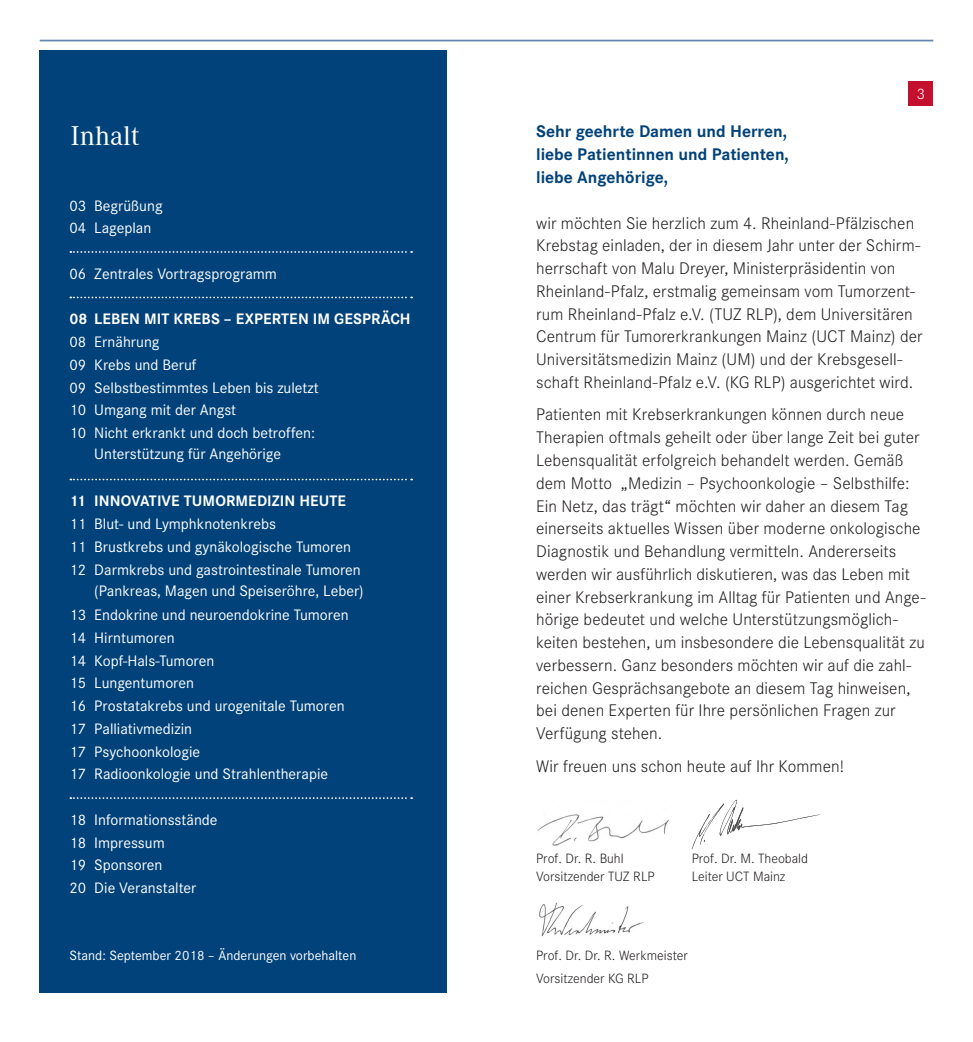
<style>
.page{position:relative;width:973px;height:1042px;background:#fff}
.page>*{position:absolute;margin:0;border:0;box-sizing:border-box;transform-origin:0 0}
.t1{font:28px "Corporate A";color:#fff}
.t2{font:300 17.5px/22.8px "Corporate S";letter-spacing:.005em;color:#231f20}
.t3{font:700 17.5px/22.8px "Corporate S";color:#004279;text-align:justify}
.t4{font:15.75px/22.8px "Corporate S";color:#fff}
.t5{font:700 15.75px "Corporate S";letter-spacing:.005em;color:#fff}
.t6{font:300 15.75px "Corporate S";color:#fff}
.t7{font:300 14px/17.5px "Corporate S";color:#231f20}
.t8{font:14px "Corporate S";color:#fff}
</style>
<div class="page">
<div style="left:908px;top:81px;width:25px;height:24px;background:#c3102e"></div>
<hr style="left:40px;top:40px;width:893px;height:1px;background:#6388b0">
<div style="left:40px;top:50px;width:406px;height:942px;background:#004279"></div>
<img style="left:537px;top:814px;width:132px;height:32px">
<svg style="left:691px;top:800px;width:128px;height:49px"></svg>
<img style="left:539px;top:902px;width:105px;height:34px">
<svg style="left:70px;top:251px;width:342px;height:2px"></svg>
<svg style="left:70px;top:297px;width:342px;height:1px"></svg>
<svg style="left:70px;top:479px;width:342px;height:1px"></svg>
<svg style="left:70px;top:797px;width:342px;height:2px"></svg>
<h1 class="t1" style="left:71px;top:117px;width:70px">Inhalt</h1>
<p class="t4" style="left:69px;top:194px;width:95px">03 Begrüßung<br>04 Lageplan</p>
<p class="t4" style="left:69px;top:262px;width:209px">06 Zentrales Vortragsprogramm</p>
<p class="t5" style="left:69px;top:310px;width:342px">08 LEBEN MIT KREBS – EXPERTEN IM GESPRÄCH</p>
<p class="t4" style="left:69px;top:330px;width:250px">08 Ernährung<br>09 Krebs und Beruf<br>09 Selbstbestimmtes Leben bis zuletzt<br>10 Umgang mit der Angst<br>10 Nicht erkrankt und doch betroffen:</p>
<p class="t4" style="left:94px;top:442px;width:188px">Unterstützung für Angehörige</p>
<p class="t5" style="left:69px;top:492px;width:278px">11 INNOVATIVE TUMORMEDIZIN HEUTE</p>
<p class="t4" style="left:69px;top:512px;width:293px">11 Blut- und Lymphknotenkrebs<br>11 Brustkrebs und gynäkologische Tumoren<br>12 Darmkrebs und gastrointestinale Tumoren</p>
<p class="t4" style="left:69px;top:578px;width:295px;line-height:24.5px;text-indent:25px">(Pankreas, Magen und Speiseröhre, Leber)<br>13 Endokrine und neuroendokrine Tumoren</p>
<p class="t4" style="left:69px;top:626px;width:277px">14 Hirntumoren<br>14 Kopf-Hals-Tumoren<br>15 Lungentumoren<br>16 Prostatakrebs und urogenitale Tumoren<br>17 Palliativmedizin<br>17 Psychoonkologie<br>17 Radioonkologie und Strahlentherapie</p>
<p class="t4" style="left:69px;top:808px;width:150px">18 Informationsstände<br>18 Impressum<br>19 Sponsoren<br>20 Die Veranstalter</p>
<p class="t8" style="left:69px;top:947px;width:288px">Stand: September 2018 – Änderungen vorbehalten</p>
<p class="t6" style="left:916px;top:85px;width:10px">3</p>
<p class="t3" style="left:536px;top:121px;width:254px">Sehr geehrte Damen und Herren, liebe Patientinnen und Patienten, liebe Angehörige,</p>
<p class="t2" style="left:536px;top:211px;width:388px">wir möchten Sie herzlich zum 4. Rheinland-Pfälzischen Krebstag einladen, der in diesem Jahr unter der Schirm&shy;herrschaft von Malu Dreyer, Ministerpräsidentin von Rheinland-Pfalz, erstmalig gemeinsam vom Tumorzent&shy;rum Rheinland-Pfalz e.V. (TUZ RLP), dem Universitären Centrum für Tumorerkrankungen Mainz (UCT Mainz) der Universitätsmedizin Mainz (UM) und der Krebsgesell&shy;schaft Rheinland-Pfalz e.V. (KG RLP) ausgerichtet wird.</p>
<p class="t2" style="left:536px;top:403px;width:391px">Patienten mit Krebserkrankungen können durch neue Therapien oftmals geheilt oder über lange Zeit bei guter Lebensqualität erfolgreich behandelt werden. Gemäß dem Motto „Medizin – Psychoonkologie – Selbsthilfe:<br>Ein Netz, das trägt“ möchten wir daher an diesem Tag einerseits aktuelles Wissen über moderne onkologische Diagnostik und Behandlung vermitteln. Andererseits werden wir ausführlich diskutieren, was das Leben mit einer Krebserkrankung im Alltag für Patienten und Ange&shy;hörige bedeutet und welche Unterstützungsmöglich&shy;keiten bestehen, um insbesondere die Lebensqualität zu verbessern. Ganz besonders möchten wir auf die zahl&shy;reichen Gesprächsangebote an diesem Tag hinweisen, bei denen Experten für Ihre persönlichen Fragen zur Verfügung stehen.</p>
<p class="t2" style="left:536px;top:755px;width:309px">Wir freuen uns schon heute auf Ihr Kommen!</p>
<p class="t7" style="left:536px;top:850px;width:120px">Prof. Dr. R. Buhl<br>Vorsitzender TUZ RLP</p>
<p class="t7" style="left:691px;top:850px;width:118px">Prof. Dr. M. Theobald<br>Leiter UCT Mainz</p>
<p class="t7" style="left:536px;top:944px;width:153px;line-height:22.8px">Prof. Dr. Dr. R. Werkmeister<br>Vorsitzender KG RLP</p>
</div>
